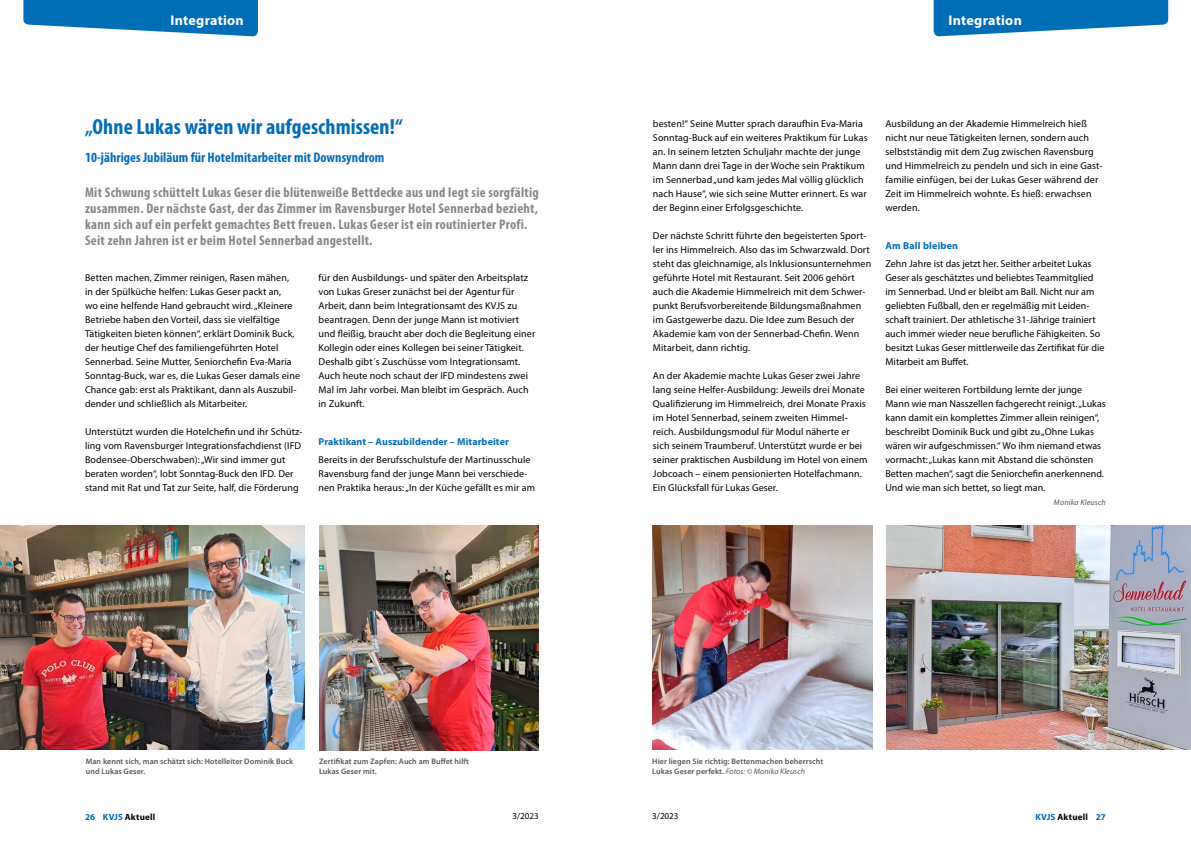
<style>
.page{position:relative;width:1191px;height:842px;background:#fff}
.page>*{position:absolute;margin:0;border:0;box-sizing:border-box;transform-origin:0 0}
.Inhalt_H1_Headline{font:700 condensed 22px "Myriad Pro";letter-spacing:.005em;color:#006db7}
.Inhalt_P_Teaser{font:700 condensed 14px/16px "Myriad Pro";letter-spacing:.02em;color:#868786}
.Inhalt_H2_Subhead{font:700 condensed 14px "Myriad Pro";letter-spacing:.005em;color:#006db7}
.t1{font:700 14px "Myriad Pro";letter-spacing:.02em;color:#fff}
.Inhalt_P_Copytext{font:10px/14px "Myriad Pro";letter-spacing:.01em;color:#000}
.Inhalt_H3_Überschrift_Blau{font:700 10px "Myriad Pro";letter-spacing:.01em;color:#006db7}
.t2{font:700 9px "Myriad Pro";letter-spacing:.02em;color:#000}
.t3{font:9px "Myriad Pro";letter-spacing:.005em;color:#000}
.t4{font:600 8px/10px "Myriad Pro";letter-spacing:.01em;color:#565655}
.Inhalt_Autor{font:italic 8px "Myriad Pro";letter-spacing:.02em;color:#565655}
.s1{font-weight:400;font-style:italic}
.s2{color:#006db7}
</style>
<div class="page">
<svg style="left:23px;top:0;width:235px;height:36px;background:#2783c2"></svg>
<svg style="left:933px;top:0;width:235px;height:36px;background:#2883c2"></svg>
<img style="left:0;top:526px;width:304px;height:223px">
<img style="left:319px;top:526px;width:219px;height:224px">
<img style="left:652px;top:526px;width:220px;height:223px">
<img style="left:886px;top:526px;width:305px;height:223px">
<h2 class="t1" style="left:170px;top:11px;width:75px">Integration</h2>
<h2 class="t1" style="left:948px;top:11px;width:75px">Integration</h2>
<h1 class="Inhalt_H1_Headline" style="left:85px;top:112px;width:319px">„Ohne Lukas wären wir aufgeschmissen!“</h1>
<h2 class="Inhalt_H2_Subhead" style="left:85px;top:148px;width:301px">10-jähriges Jubiläum für Hotelmitarbeiter mit Downsyndrom</h2>
<p class="Inhalt_P_Teaser" style="left:85px;top:184px;width:455px">Mit Schwung schüttelt Lukas Geser die blütenweiße Bettdecke aus und legt sie sorgfältig zusammen. Der nächste Gast, der das Zimmer im Ravensburger Hotel Sennerbad bezieht, kann sich auf ein perfekt gemachtes Bett freuen. Lukas Geser ist ein routinierter Profi.<br>Seit zehn Jahren ist er beim Hotel Sennerbad angestellt.</p>
<p class="Inhalt_P_Copytext" style="left:85px;top:270px;width:216px">Betten machen, Zimmer reinigen, Rasen mähen,<br>in der Spülküche helfen: Lukas Geser packt an,<br>wo eine helfende Hand gebraucht wird. „Kleinere Betriebe haben den Vorteil, dass sie vielfältige Tätigkeiten bieten können“, erklärt Dominik Buck, der heutige Chef des familiengeführten Hotel Sennerbad. Seine Mutter, Seniorchefin Eva-Maria Sonntag-Buck, war es, die Lukas Geser damals eine Chance gab: erst als Praktikant, dann als Auszubil&shy;dender und schließlich als Mitarbeiter.</p>
<p class="Inhalt_P_Copytext" style="left:85px;top:424px;width:219px">Unterstützt wurden die Hotelchefin und ihr Schütz&shy;ling vom Ravensburger Integrationsfachdienst (IFD Bodensee-Oberschwaben): „Wir sind immer gut beraten worden“, lobt Sonntag-Buck den IFD. Der stand mit Rat und Tat zur Seite, half, die Förderung</p>
<p class="Inhalt_P_Copytext" style="left:318px;top:270px;width:218px">für den Ausbildungs- und später den Arbeitsplatz von Lukas Greser zunächst bei der Agentur für Arbeit, dann beim Integrationsamt des KVJS zu beantragen. Denn der junge Mann ist motiviert und fleißig, braucht aber doch die Begleitung einer Kollegin oder eines Kollegen bei seiner Tätigkeit.<br>Deshalb gibt´s Zuschüsse vom Integrationsamt.<br>Auch heute noch schaut der IFD mindestens zwei Mal im Jahr vorbei. Man bleibt im Gespräch. Auch in Zukunft.</p>
<h3 class="Inhalt_H3_Überschrift_Blau" style="left:318px;top:435px;width:192px">Praktikant – Auszubildender – Mitarbeiter</h3>
<p class="Inhalt_P_Copytext" style="left:318px;top:452px;width:218px">Bereits in der Berufsschulstufe der Martinusschule<br>Ravensburg fand der junge Mann bei verschiede&shy;nen Praktika heraus: „In der Küche gefällt es mir am</p>
<p class="Inhalt_P_Copytext" style="left:653px;top:116px;width:216px">besten!“ Seine Mutter sprach daraufhin Eva-Maria Sonntag-Buck auf ein weiteres Praktikum für Lukas an. In seinem letzten Schuljahr machte der junge Mann dann drei Tage in der Woche sein Praktikum im Sennerbad „und kam jedes Mal völlig glücklich nach Hause“, wie sich seine Mutter erinnert. Es war der Beginn einer Erfolgsgeschichte.</p>
<p class="Inhalt_P_Copytext" style="left:653px;top:228px;width:220px">Der nächste Schritt führte den begeisterten Sport&shy;ler ins Himmelreich. Also das im Schwarzwald. Dort steht das gleichnamige, als Inklusionsunternehmen geführte Hotel mit Restaurant. Seit 2006 gehört auch die Akademie Himmelreich mit dem Schwer&shy;punkt Berufsvorbereitende Bildungsmaßnahmen im Gastgewerbe dazu. Die Idee zum Besuch der Akademie kam von der Sennerbad-Chefin. Wenn Mitarbeit, dann richtig.</p>
<p class="Inhalt_P_Copytext" style="left:653px;top:368px;width:216px">An der Akademie machte Lukas Geser zwei Jahre lang seine Helfer-Ausbildung: Jeweils drei Monate Qualifizierung im Himmelreich, drei Monate Praxis im Hotel Sennerbad, seinem zweiten Himmel&shy;reich. Ausbildungsmodul für Modul näherte er sich seinem Traumberuf. Unterstützt wurde er bei seiner praktischen Ausbildung im Hotel von einem Jobcoach – einem pensionierten Hotelfachmann.<br>Ein Glücksfall für Lukas Geser.</p>
<p class="Inhalt_P_Copytext" style="left:885px;top:116px;width:219px">Ausbildung an der Akademie Himmelreich hieß nicht nur neue Tätigkeiten lernen, sondern auch selbstständig mit dem Zug zwischen Ravensburg und Himmelreich zu pendeln und sich in eine Gast&shy;familie einfügen, bei der Lukas Geser während der Zeit im Himmelreich wohnte. Es hieß: erwachsen werden.</p>
<h3 class="Inhalt_H3_Überschrift_Blau" style="left:885px;top:239px;width:74px">Am Ball bleiben</h3>
<p class="Inhalt_P_Copytext" style="left:885px;top:256px;width:220px">Zehn Jahre ist das jetzt her. Seither arbeitet Lukas Geser als geschätztes und beliebtes Teammitglied im Sennerbad. Und er bleibt am Ball. Nicht nur am geliebten Fußball, den er regelmäßig mit Leiden&shy;schaft trainiert. Der athletische 31-Jährige trainiert auch immer wieder neue berufliche Fähigkeiten. So besitzt Lukas Geser mittlerweile das Zertifikat für die Mitarbeit am Buffet.</p>
<p class="Inhalt_P_Copytext" style="left:885px;top:382px;width:222px">Bei einer weiteren Fortbildung lernte der junge Mann wie man Nasszellen fachgerecht reinigt. „Lukas kann damit ein komplettes Zimmer allein reinigen“, beschreibt Dominik Buck und gibt zu „Ohne Lukas wären wir aufgeschmissen.“ Wo ihm niemand etwas vormacht: „Lukas kann mit Abstand die schönsten Betten machen“, sagt die Seniorchefin anerkennend.<br>Und wie man sich bettet, so liegt man.</p>
<p class="Inhalt_Autor" style="left:1053px;top:497px;width:54px">Monika Kleusch</p>
<p class="t4" style="left:86px;top:756px;width:209px">Man kennt sich, man schätzt sich: Hotelleiter Dominik Buck und Lukas Geser.</p>
<p class="t4" style="left:319px;top:756px;width:151px">Zertifikat zum Zapfen: Auch am Buffet hilft<br>Lukas Geser mit.</p>
<p class="t4" style="left:652px;top:756px;width:172px">Hier liegen Sie richtig: Bettenmachen beherrscht<br>Lukas Geser perfekt. <span class="s1">Fotos: © Monika Kleusch</span></p>
<p class="t2" style="left:85px;top:811px;width:72px"><span class="s2">26 KVJS</span> Aktuell</p>
<p class="t3" style="left:512px;top:811px;width:28px">3/2023</p>
<p class="t3" style="left:652px;top:811px;width:28px">3/2023</p>
<p class="t2" style="left:1035px;top:811px;width:72px"><span class="s2">KVJS</span> Aktuell <span class="s2">27</span></p>
</div>
